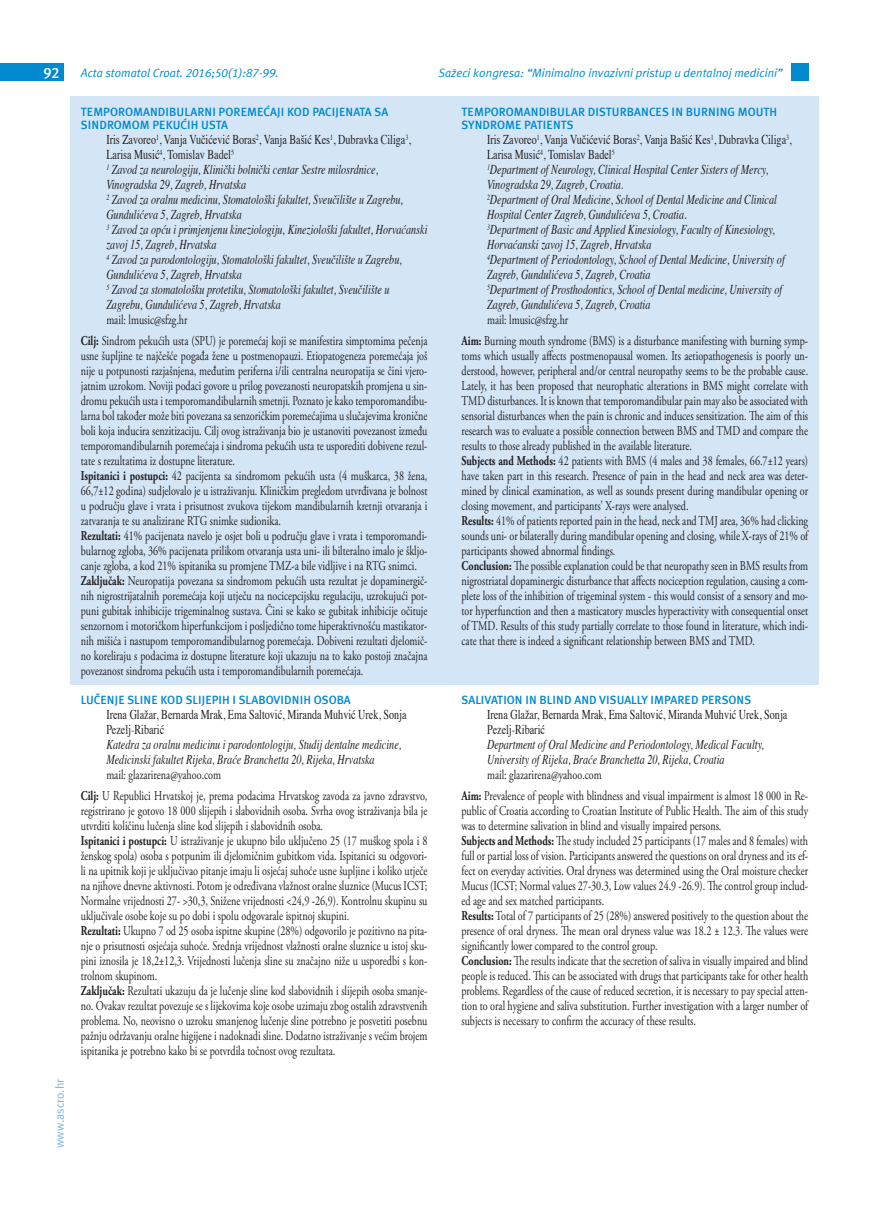
<style>
.page{position:relative;width:872px;height:1212px;background:#fff}
.page>*{position:absolute;margin:0;border:0;box-sizing:border-box;transform-origin:0 0}
.t1{font:700 15px "Meta ASC";color:#fff}
.t2{font:13.5px/15px "Adobe Garamond Pro";color:#231f20;scale:.75 1}
.t3{font:italic 13.5px/15px "Times";color:#231f20;scale:.75 1}
.t4{font:13.5px/15px "Times";color:#231f20;scale:.75 1}
.t5{font:700 12px/13.5px "Meta ASC";letter-spacing:.005em;color:#0089cf}
.t6{font:italic 12px "Meta ASC";color:#0089cf}
.t7{font:12px "Meta ASC";color:#77b6e4}
.s1{font-style:normal}
.s2{font-weight:700}
</style>
<div class="page">
<div style="left:791px;top:64px;width:17px;height:17px;background:#0089cf"></div>
<div style="left:0;top:64px;width:64px;height:17px;background:#0089cf"></div>
<div style="left:70px;top:96px;width:749px;height:589px;background:#d4e6f6"></div>
<p class="t1" style="left:43px;top:64px;width:18px">92</p>
<p class="t6" style="left:81px;top:66px;width:199px">Acta stomatol Croat. 2016;50(1):87-99.</p>
<p class="t6" style="left:438px;top:66px;width:346px">Sažeci kongresa: “Minimalno invazivni pristup u dentalnoj medicini”</p>
<p class="t5" style="left:81px;top:105px;width:309px">TEMPOROMANDIBULARNI POREMEĆAJI KOD PACIJENATA SA<br>SINDROMOM PEKUĆIH USTA</p>
<p class="t3" style="left:106px;top:131px;width:430px"><span class="s1">Iris Zavoreo</span><sup>1</sup><span class="s1">, Vanja Vučićević Boras</span><sup>2</sup><span class="s1">, Vanja Bašić Kes</span><sup>1</sup><span class="s1">, Dubravka Ciliga</span><sup>3</sup><span class="s1">, Larisa Musić</span><sup>4</sup><span class="s1">, Tomislav Badel</span><sup>5<br></sup><sup>1</sup> Zavod za neurologiju, Klinički bolnički centar Sestre milosrdnice, Vinogradska 29, Zagreb, Hrvatska<br><sup>2</sup> Zavod za oralnu medicinu, Stomatološki fakultet, Sveučilište u Zagrebu, Gundulićeva 5, Zagreb, Hrvatska<br><sup>3</sup> Zavod za opću i primjenjenu kineziologiju, Kineziološki fakultet, Horvaćanski zavoj 15, Zagreb, Hrvatska<br><sup>4</sup> Zavod za parodontologiju, Stomatološki fakultet, Sveučilište u Zagrebu, Gundulićeva 5, Zagreb, Hrvatska<br><sup>5</sup> Zavod za stomatološku protetiku, Stomatološki fakultet, Sveučilište u Zagrebu, Gundulićeva 5, Zagreb, Hrvatska</p>
<p class="t2" style="left:81px;top:310px;width:464px;line-height:21px;text-indent:26px">mail: lmusic@sfzg.hr<br><span class="s2">Cilj:</span> Sindrom pekućih usta (SPU) je poremećaj koji se manifestira simptomima pečenja</p>
<p class="t2" style="left:81px;top:349px;width:464px">usne šupljine te najčešće pogađa žene u postmenopauzi. Etiopatogeneza poremećaja još nije u potpunosti razjašnjena, međutim periferna i/ili centralna neuropatija se čini vjero&shy;jatnim uzrokom. Noviji podaci govore u prilog povezanosti neuropatskih promjena u sin&shy;dromu pekućih usta i temporomandibularnih smetnji. Poznato je kako temporomandibu&shy;larna bol također može biti povezana sa senzoričkim poremećajima u slučajevima kronične boli koja inducira senzitizaciju. Cilj ovog istraživanja bio je ustanoviti povezanost između temporomandibularnih poremećaja i sindroma pekućih usta te usporediti dobivene rezul&shy;tate s rezultatima iz dostupne literature.<br><span class="s2">Ispitanici i postupci:</span> 42 pacijenta sa sindromom pekućih usta (4 muškarca, 38 žena, 66,7±12 godina) sudjelovalo je u istraživanju. Kliničkim pregledom utvrđivana je bolnost u području glave i vrata i prisutnost zvukova tijekom mandibularnih kretnji otvaranja i zatvaranja te su analizirane RTG snimke sudionika.<br><span class="s2">Rezultati:</span> 41% pacijenata navelo je osjet boli u području glave i vrata i temporomandi&shy;bularnog zgloba, 36% pacijenata prilikom otvaranja usta uni- ili bilteralno imalo je škljo&shy;canje zgloba, a kod 21% ispitanika su promjene TMZ-a bile vidljive i na RTG snimci.<br><span class="s2">Zaključak:</span> Neuropatija povezana sa sindromom pekućih usta rezultat je dopaminergič&shy;nih nigrostrijatalnih poremećaja koji utječu na nocicepcijsku regulaciju, uzrokujući pot&shy;puni gubitak inhibicije trigeminalnog sustava. Čini se kako se gubitak inhibicije očituje senzornom i motoričkom hiperfunkcijom i posljedično tome hiperaktivnošću mastikator&shy;nih mišića i nastupom temporomandibularnog poremećaja. Dobiveni rezultati djelomič&shy;no koreliraju s podacima iz dostupne literature koji ukazuju na to kako postoji značajna povezanost sindroma pekućih usta i temporomandibularnih poremećaja.</p>
<p class="t5" style="left:81px;top:693px;width:271px">LUČENJE SLINE KOD SLIJEPIH I SLABOVIDNIH OSOBA</p>
<p class="t4" style="left:106px;top:706px;width:402px">Irena Glažar, Bernarda Mrak, Ema Saltović, Miranda Muhvić Urek, Sonja<br>Pezelj-Ribarić</p>
<p class="t3" style="left:106px;top:736px;width:395px">Katedra za oralnu medicinu i parodontologiju, Studij dentalne medicine,<br>Medicinski fakultet Rijeka, Braće Branchetta 20, Rijeka, Hrvatska</p>
<p class="t2" style="left:81px;top:764px;width:464px;line-height:21px;text-indent:26px">mail: glazarirena@yahoo.com<br><span class="s2">Cilj:</span> U Republici Hrvatskoj je, prema podacima Hrvatskog zavoda za javno zdravstvo,</p>
<p class="t2" style="left:81px;top:803px;width:464px">registrirano je gotovo 18 000 slijepih i slabovidnih osoba. Svrha ovog istraživanja bila je utvrditi količinu lučenja sline kod slijepih i slabovidnih osoba.<br><span class="s2">Ispitanici i postupci:</span> U istraživanje je ukupno bilo uključeno 25 (17 muškog spola i 8 ženskog spola) osoba s potpunim ili djelomičnim gubitkom vida. Ispitanici su odgovori&shy;li na upitnik koji je uključivao pitanje imaju li osjećaj suhoće usne šupljine i koliko utječe na njihove dnevne aktivnosti. Potom je određivana vlažnost oralne sluznice (Mucus ICST; Normalne vrijednosti 27- &gt;30,3, Snižene vrijednosti &lt;24,9 -26,9). Kontrolnu skupinu su uključivale osobe koje su po dobi i spolu odgovarale ispitnoj skupini.<br><span class="s2">Rezultati:</span> Ukupno 7 od 25 osoba ispitne skupine (28%) odgovorilo je pozitivno na pita&shy;nje o prisutnosti osjećaja suhoće. Srednja vrijednost vlažnosti oralne sluznice u istoj sku&shy;pini iznosila je 18,2±12,3. Vrijednosti lučenja sline su značajno niže u usporedbi s kon&shy;trolnom skupinom.<br><span class="s2">Zaključak:</span> Rezultati ukazuju da je lučenje sline kod slabovidnih i slijepih osoba smanje&shy;no. Ovakav rezultat povezuje se s lijekovima koje osobe uzimaju zbog ostalih zdravstvenih problema. No, neovisno o uzroku smanjenog lučenje sline potrebno je posvetiti posebnu pažnju održavanju oralne higijene i nadoknadi sline. Dodatno istraživanje s većim brojem ispitanika je potrebno kako bi se potvrdila točnost ovog rezultata.</p>
<p class="t5" style="left:461px;top:105px;width:317px">TEMPOROMANDIBULAR DISTURBANCES IN BURNING MOUTH<br>SYNDROME PATIENTS</p>
<p class="t3" style="left:487px;top:131px;width:407px"><span class="s1">Iris Zavoreo</span><sup>1</sup><span class="s1">, Vanja Vučićević Boras</span><sup>2</sup><span class="s1">, Vanja Bašić Kes</span><sup>1</sup><span class="s1">, Dubravka Ciliga</span><sup>3</sup><span class="s1">, Larisa Musić</span><sup>4</sup><span class="s1">, Tomislav Badel</span><sup>5<br></sup><sup>1</sup>Department of Neurology, Clinical Hospital Center Sisters of Mercy, Vinogradska 29, Zagreb, Croatia.<br><sup>2</sup>Department of Oral Medicine, School of Dental Medicine and Clinical Hospital Center Zagreb, Gundulićeva 5, Croatia.<br><sup>3</sup>Department of Basic and Applied Kinesiology, Faculty of Kinesiology, Horvaćanski zavoj 15, Zagreb, Hrvatska<br><sup>4</sup>Department of Periodontology, School of Dental Medicine, University of Zagreb, Gundulićeva 5, Zagreb, Croatia<br><sup>5</sup>Department of Prosthodontics, School of Dental medicine, University of Zagreb, Gundulićeva 5, Zagreb, Croatia</p>
<p class="t2" style="left:461px;top:310px;width:464px;line-height:21px;text-indent:26px">mail: lmusic@sfzg.hr<br><span class="s2">Aim:</span> Burning mouth syndrome (BMS) is a disturbance manifesting with burning symp-</p>
<p class="t2" style="left:461px;top:349px;width:464px">toms which usually affects postmenopausal women. Its aetiopathogenesis is poorly un&shy;derstood, however, peripheral and/or central neuropathy seems to be the probable cause.<br>Lately, it has been proposed that neurophatic alterations in BMS might correlate with TMD disturbances. It is known that temporomandibular pain may also be associated with sensorial disturbances when the pain is chronic and induces sensitization. The aim of this research was to evaluate a possible connection between BMS and TMD and compare the results to those already published in the available literature.<br><span class="s2">Subjects and Methods:</span> 42 patients with BMS (4 males and 38 females, 66.7±12 years) have taken part in this research. Presence of pain in the head and neck area was deter&shy;mined by clinical examination, as well as sounds present during mandibular opening or closing movement, and participants’ X-rays were analysed.<br><span class="s2">Results:</span> 41% of patients reported pain in the head, neck and TMJ area, 36% had clicking sounds uni- or bilaterally during mandibular opening and closing, while X-rays of 21% of participants showed abnormal findings.<br><span class="s2">Conclusion:</span> The possible explanation could be that neuropathy seen in BMS results from nigrostriatal dopaminergic disturbance that affects nociception regulation, causing a com&shy;plete loss of the inhibition of trigeminal system - this would consist of a sensory and mo&shy;tor hyperfunction and then a masticatory muscles hyperactivity with consequential onset of TMD. Results of this study partially correlate to those found in literature, which indi&shy;cate that there is indeed a significant relationship between BMS and TMD.</p>
<p class="t5" style="left:461px;top:693px;width:291px">SALIVATION IN BLIND AND VISUALLY IMPARED PERSONS</p>
<p class="t4" style="left:487px;top:706px;width:402px">Irena Glažar, Bernarda Mrak, Ema Saltović, Miranda Muhvić Urek, Sonja<br>Pezelj-Ribarić</p>
<p class="t3" style="left:487px;top:736px;width:371px">Department of Oral Medicine and Periodontology, Medical Faculty,<br>University of Rijeka, Braće Branchetta 20, Rijeka, Croatia</p>
<p class="t2" style="left:461px;top:764px;width:464px;line-height:21px;text-indent:26px">mail: glazarirena@yahoo.com<br><span class="s2">Aim:</span> Prevalence of people with blindness and visual impairment is almost 18 000 in Re-</p>
<p class="t2" style="left:461px;top:803px;width:464px">public of Croatia according to Croatian Institute of Public Health. The aim of this study was to determine salivation in blind and visually impaired persons.<br><span class="s2">Subjects and Methods:</span> The study included 25 participants (17 males and 8 females) with full or partial loss of vision. Participants answered the questions on oral dryness and its ef&shy;fect on everyday activities. Oral dryness was determined using the Oral moisture checker Mucus (ICST; Normal values 27-30.3, Low values 24.9 -26.9). The control group includ&shy;ed age and sex matched participants.<br><span class="s2">Results:</span> Total of 7 participants of 25 (28%) answered positively to the question about the presence of oral dryness. The mean oral dryness value was 18.2 ± 12.3. The values were significantly lower compared to the control group.<br><span class="s2">Conclusion:</span> The results indicate that the secretion of saliva in visually impaired and blind people is reduced. This can be associated with drugs that participants take for other health problems. Regardless of the cause of reduced secretion, it is necessary to pay special atten&shy;tion to oral hygiene and saliva substitution. Further investigation with a larger number of subjects is necessary to confirm the accuracy of these results.</p>
<p class="t7" style="left:53px;top:1148px;width:71px;rotate:-90deg">www.ascro.hr</p>
</div>
